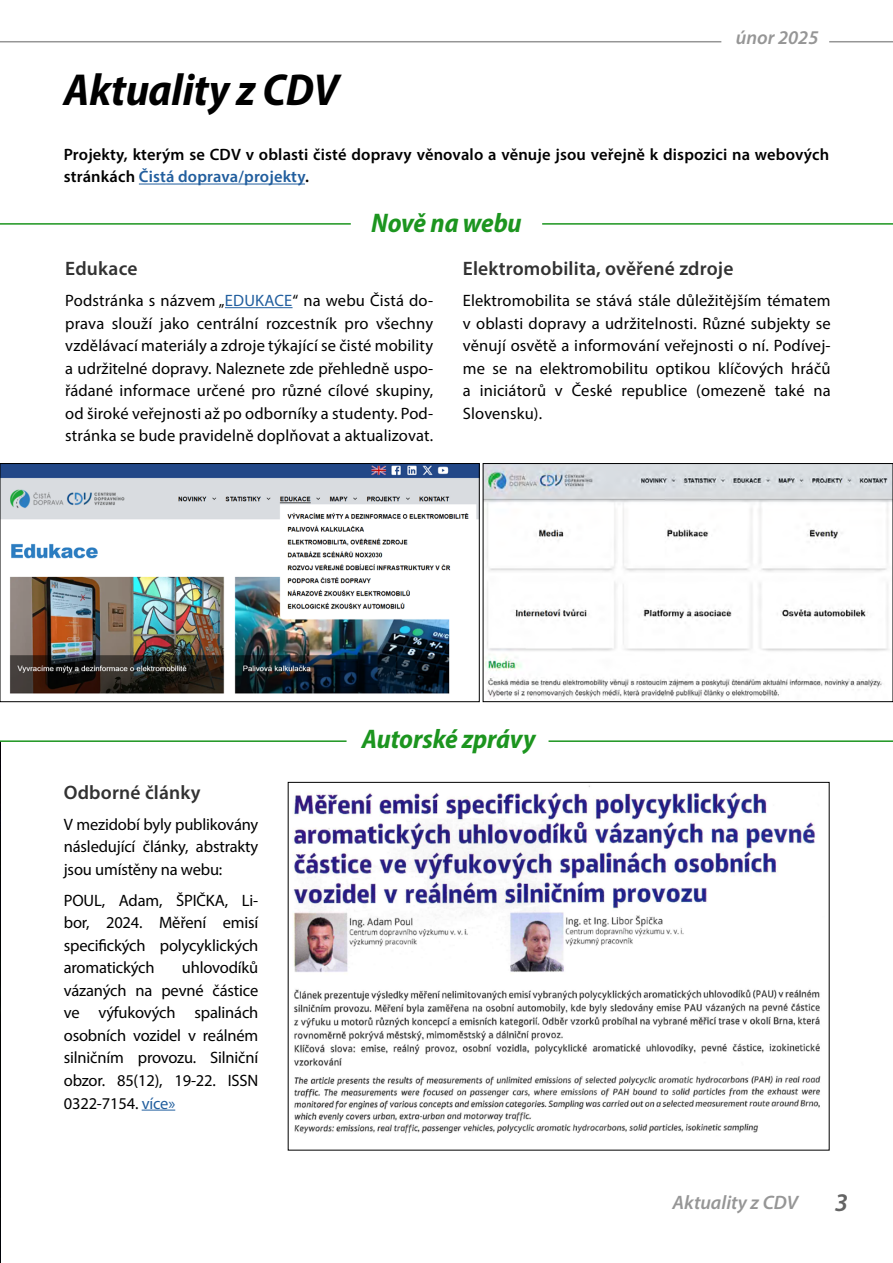
<style>
.page{position:relative;width:893px;height:1263px;background:#fff}
.page>*{position:absolute;margin:0;border:0;box-sizing:border-box;transform-origin:0 0}
.t1{font:italic 700 semi-condensed 45px "Myriad Pro";letter-spacing:-.005em;color:#000}
.t2{font:italic 700 semi-condensed 27px "Myriad Pro";letter-spacing:-.005em;color:#1c951f}
.t3{font:italic 600 25.5px "Myriad Pro";color:#646464}
.t4{font:600 19.5px "Myriad Pro";letter-spacing:.01em;color:#323232}
.t5{font:italic 600 19.5px "Myriad Pro";color:#969696}
.t6{font:16.5px/22.5px "Myriad Pro";letter-spacing:-.01em;color:#000;text-align:justify}
.t7{font:600 16.5px/22.5px "Myriad Pro";letter-spacing:.01em;color:#000}
.s1{color:#215e9e}
</style>
<div class="page">
<hr style="left:0;top:41px;width:721px;height:1px;background:#969696">
<hr style="left:829px;top:41px;width:64px;height:1px;background:#969696">
<hr style="left:225px;top:307px;width:68px;height:1px;background:#215e9e">
<hr style="left:139px;top:184px;width:166px;height:1px;background:#215e9e">
<img style="left:0;top:742px;width:1px;height:521px">
<hr style="left:0;top:223px;width:351px;height:2px;background:#1c951f">
<hr style="left:542px;top:223px;width:351px;height:2px;background:#1c951f">
<hr style="left:142px;top:1110px;width:33px;height:1px;background:#215e9e">
<hr style="left:0;top:740px;width:347px;height:2px;background:#1c951f">
<hr style="left:549px;top:740px;width:344px;height:2px;background:#1c951f">
<img style="left:2px;top:465px;width:475px;height:229px">
<div style="left:0;top:463px;width:479px;height:239px;border:1px solid #000"></div>
<img style="left:485px;top:465px;width:406px;height:234px">
<div style="left:483px;top:463px;width:410px;height:239px;border:1px solid #000"></div>
<img style="left:292px;top:785px;width:529px;height:349px">
<p class="t5" style="left:736px;top:25px;width:84px">únor 2025</p>
<h1 class="t1" style="left:64px;top:61px;width:276px">Aktuality z CDV</h1>
<p class="t7" style="left:64px;top:143px;width:767px">Projekty, kterým se CDV v oblasti čisté dopravy věnovalo a věnuje jsou veřejně k dispozici na webových stránkách <span class="s1">Čistá doprava/projekty</span>.</p>
<h2 class="t2" style="left:371px;top:205px;width:152px">Nově na webu</h2>
<p class="t4" style="left:65px;top:256px;width:74px">Edukace</p>
<p class="t6" style="left:65px;top:289px;width:369px">Podstránka s názvem „<span class="s1">EDUKACE</span>“ na webu Čistá do&shy;prava slouží jako centrální rozcestník pro všechny vzdělávací materiály a zdroje týkající se čisté mobility a udržitelné dopravy. Naleznete zde přehledně uspo&shy;řádané informace určené pro různé cílové skupiny, od široké veřejnosti až po odborníky a studenty. Pod&shy;stránka se bude pravidelně doplňovat a aktualizovat.</p>
<p class="t4" style="left:463px;top:256px;width:272px">Elektromobilita, ověřené zdroje</p>
<p class="t6" style="left:463px;top:289px;width:369px">Elektromobilita se stává stále důležitějším tématem v oblasti dopravy a udržitelnosti. Různé subjekty se věnují osvětě a informování veřejnosti o ní. Podívej&shy;me se na elektromobilitu optikou klíčových hráčů a iniciátorů v České republice (omezeně také na Slovensku).</p>
<p class="t4" style="left:64px;top:780px;width:138px">Odborné články</p>
<p class="t6" style="left:64px;top:813px;width:196px">V mezidobí byly publikovány následující články, abstrakty jsou umístěny na webu:</p>
<p class="t6" style="left:64px;top:889px;width:196px">POUL, Adam, ŠPIČKA, Li&shy;bor, 2024. Měření emisí specifických polycyklických aromatických</p>
<p class="t6" style="left:64px;top:956px;width:196px;text-indent:118px">uhlovodíků vázaných na pevné částice ve výfukových spalinách osobních vozidel v reálném silničním provozu. Silniční obzor. 85(12), 19-22. ISSN 0322-7154. <span class="s1">více»</span></p>
<h2 class="t2" style="left:362px;top:721px;width:175px">Autorské zprávy</h2>
<p class="t5" style="left:673px;top:1190px;width:127px">Aktuality z CDV</p>
<h3 class="t3" style="left:835px;top:1186px;width:15px">3</h3>
</div>
